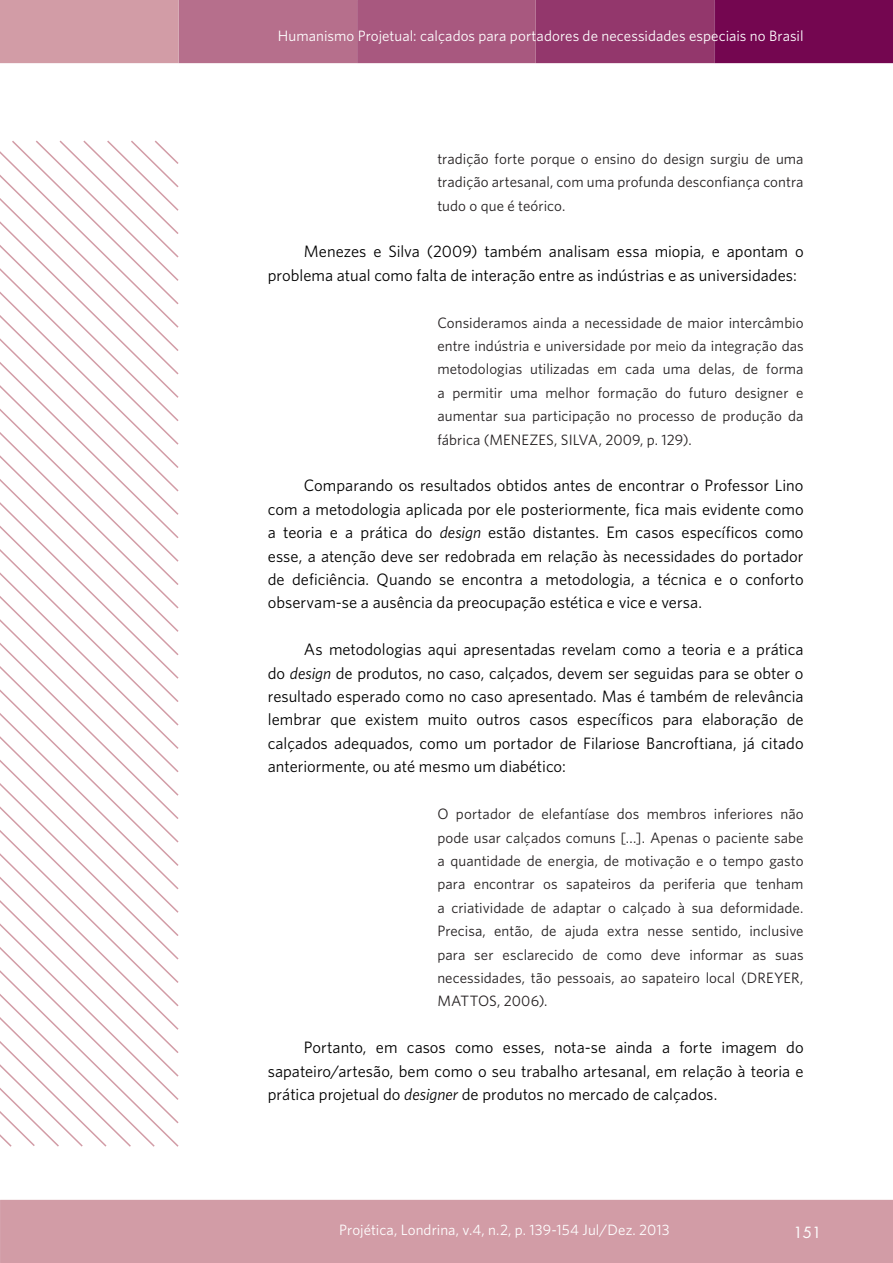
<style>
.page{position:relative;width:893px;height:1263px;background:#fff}
.page>*{position:absolute;margin:0;border:0;box-sizing:border-box;transform-origin:0 0}
.texto{font:16.5px/23.4px "Whitney";color:#000;text-align:justify}
.citação{font:15px/23.4px "Whitney";letter-spacing:.005em;color:#231f20;text-align:justify}
.cabecalho{font:15px "Whitney";letter-spacing:.005em;color:#fff}
.t1{font:15px "Futura Std";color:#fff}
.s1{font-style:italic}
</style>
<div class="page">
<div style="left:0;top:1200px;width:893px;height:63px;background:#d29ca6"></div>
<div style="left:714px;top:0;width:179px;height:63px;background:#740650"></div>
<div style="left:536px;top:0;width:178px;height:63px;background:#93376c"></div>
<div style="left:357px;top:0;width:179px;height:63px;background:#a8587f"></div>
<div style="left:179px;top:0;width:178px;height:63px;background:#b66f8c"></div>
<div style="left:0;top:0;width:179px;height:63px;background:#d29ca6"></div>
<svg style="left:0;top:470px;width:178px;height:20px"></svg>
<svg style="left:0;top:490px;width:179px;height:23px"></svg>
<svg style="left:0;top:513px;width:179px;height:24px"></svg>
<svg style="left:0;top:537px;width:179px;height:23px"></svg>
<svg style="left:0;top:560px;width:179px;height:23px"></svg>
<svg style="left:0;top:583px;width:179px;height:24px"></svg>
<svg style="left:0;top:607px;width:179px;height:23px"></svg>
<svg style="left:0;top:630px;width:179px;height:24px"></svg>
<svg style="left:0;top:654px;width:179px;height:23px"></svg>
<svg style="left:0;top:677px;width:179px;height:23px"></svg>
<svg style="left:0;top:700px;width:179px;height:24px"></svg>
<svg style="left:0;top:724px;width:179px;height:23px"></svg>
<svg style="left:0;top:747px;width:179px;height:24px"></svg>
<svg style="left:0;top:771px;width:179px;height:23px"></svg>
<svg style="left:0;top:794px;width:179px;height:353px"></svg>
<svg style="left:0;top:817px;width:156px;height:330px"></svg>
<svg style="left:0;top:140px;width:179px;height:330px"></svg>
<svg style="left:0;top:841px;width:132px;height:306px"></svg>
<p class="cabecalho" style="left:278px;top:26px;width:527px">Humanismo Projetual: calçados para portadores de necessidades especiais no Brasil</p>
<p class="citação" style="left:437px;top:147px;width:368px">tradição forte porque o ensino do design surgiu de uma tradição artesanal, com uma profunda desconfiança contra tudo o que é teórico.</p>
<p class="texto" style="left:268px;top:240px;width:537px;text-indent:36px">Menezes e Silva (2009) também analisam essa miopia, e apontam o problema atual como falta de interação entre as indústrias e as universidades:</p>
<p class="citação" style="left:437px;top:310px;width:368px">Consideramos ainda a necessidade de maior intercâmbio entre indústria e universidade por meio da integração das metodologias utilizadas em cada uma delas, de forma a permitir uma melhor formação do futuro designer e aumentar sua participação no processo de produção da fábrica (MENEZES, SILVA, 2009, p. 129).</p>
<p class="texto" style="left:268px;top:474px;width:537px;text-indent:36px">Comparando os resultados obtidos antes de encontrar o Professor Lino com a metodologia aplicada por ele posteriormente, fica mais evidente como a teoria e a prática do <span class="s1">design</span> estão distantes. Em casos específicos como esse, a atenção deve ser redobrada em relação às necessidades do portador de deficiência. Quando se encontra a metodologia, a técnica e o conforto observam-se a ausência da preocupação estética e vice e versa.</p>
<p class="texto" style="left:268px;top:637px;width:537px;text-indent:36px">As metodologias aqui apresentadas revelam como a teoria e a prática do <span class="s1">design</span> de produtos, no caso, calçados, devem ser seguidas para se obter o resultado esperado como no caso apresentado. Mas é também de relevância lembrar que existem muito outros casos específicos para elaboração de calçados adequados, como um portador de Filariose Bancroftiana, já citado anteriormente, ou até mesmo um diabético:</p>
<p class="citação" style="left:437px;top:802px;width:368px">O portador de elefantíase dos membros inferiores não pode usar calçados comuns [...]. Apenas o paciente sabe a quantidade de energia, de motivação e o tempo gasto para encontrar os sapateiros da periferia que tenham a criatividade de adaptar o calçado à sua deformidade.<br>Precisa, então, de ajuda extra nesse sentido, inclusive para ser esclarecido de como deve informar as suas necessidades, tão pessoais, ao sapateiro local (DREYER, MATTOS, 2006).</p>
<p class="texto" style="left:268px;top:1035px;width:537px;text-indent:36px">Portanto, em casos como esses, nota-se ainda a forte imagem do sapateiro/artesão, bem como o seu trabalho artesanal, em relação à teoria e prática projetual do <span class="s1">designer</span> de produtos no mercado de calçados.</p>
<p class="cabecalho" style="left:339px;top:1219px;width:332px">Projética, Londrina, v.4, n.2, p. 139-154 Jul/Dez. 2013</p>
<p class="t1" style="left:793px;top:1222px;width:29px">151</p>
</div>
